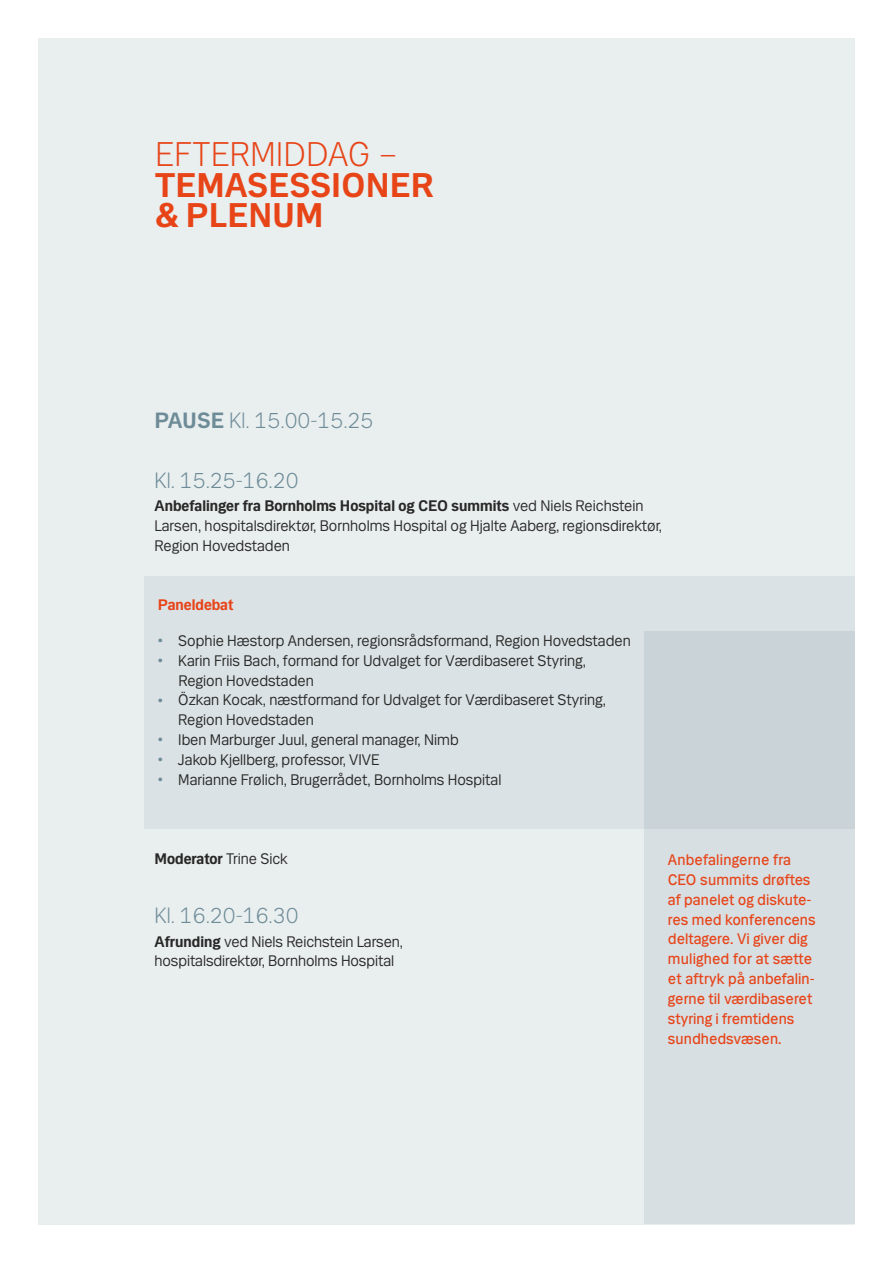
<style>
.page{position:relative;width:893px;height:1263px;background:#fff}
.page>*{position:absolute;margin:0;border:0;box-sizing:border-box;transform-origin:0 0}
.t1{font:700 36.3px/30.2px "Mari";color:#e74417}
.t2{font:300 36.3px "Mari";letter-spacing:.015em;color:#e74417}
.t3{font:300 23.4px "Mari";color:#6e8c98}
.t4{font:16.2px/19.8px "Mari";color:#282827}
.t5{font:16.2px/19.8px "Mari";color:#e74419}
.t6{font:700 16.2px "Mari";color:#282827}
.t7{font:700 16.2px "Mari";color:#e74419}
.s1{font-weight:700}
.s2{font-size:12.6px;color:#6e8c98}
.s3{font-weight:400}
</style>
<div class="page">
<div style="left:38px;top:38px;width:817px;height:1187px;background:#e9eeef"></div>
<div style="left:644px;top:631px;width:211px;height:593px;background:#d7dfe2"></div>
<div style="left:145px;top:576px;width:710px;height:253px;background:linear-gradient(to right,#dfe6e8,#cfd8dc)"></div>
<h1 class="t2" style="left:155px;top:132px;width:244px">EFTERMIDDAG –</h1>
<h1 class="t1" style="left:155px;top:170px;width:280px">TEMASESSIONER &amp; PLENUM</h1>
<h2 class="t3" style="left:154px;top:406px;width:220px"><span class="s1">PAUSE</span> Kl. 15.00-15.25</h2>
<h2 class="t3" style="left:154px;top:466px;width:146px">Kl. 15.25-16.20</h2>
<p class="t4" style="left:154px;top:495px;width:509px"><span class="s1">Anbefalinger fra Bornholms Hospital og CEO summits</span> ved Niels Reichstein<br>Larsen, hospitalsdirektør, Bornholms Hospital og Hjalte Aaberg, regionsdirektør,<br>Region Hovedstaden</p>
<p class="t7" style="left:158px;top:595px;width:77px">Paneldebat</p>
<p class="t4" style="left:158px;top:630px;width:474px"><span class="s2">•</span> Sophie Hæstorp Andersen, regionsrådsformand, Region Hovedstaden</p>
<p class="t4" style="left:178px;top:650px;width:409px;text-indent:-20px"><span class="s2">•</span> Karin Friis Bach, formand for Udvalget for Værdibaseret Styring,<br>Region Hovedstaden</p>
<p class="t4" style="left:178px;top:689px;width:429px;text-indent:-20px"><span class="s2">•</span> Özkan Kocak, næstformand for Udvalget for Værdibaseret Styring,<br>Region Hovedstaden</p>
<p class="t4" style="left:158px;top:729px;width:302px"><span class="s2">•</span> Iben Marburger Juul, general manager, Nimb</p>
<p class="t4" style="left:158px;top:749px;width:223px"><span class="s2">•</span> Jakob Kjellberg, professor, VIVE</p>
<p class="t4" style="left:158px;top:769px;width:345px"><span class="s2">•</span> Marianne Frølich, Brugerrådet, Bornholms Hospital</p>
<p class="t6" style="left:154px;top:849px;width:135px">Moderator <span class="s3">Trine Sick</span></p>
<h2 class="t3" style="left:154px;top:901px;width:146px">Kl. 16.20-16.30</h2>
<p class="t4" style="left:154px;top:931px;width:250px"><span class="s1">Afrunding</span> ved Niels Reichstein Larsen, hospitalsdirektør, Bornholms Hospital</p>
<p class="t5" style="left:668px;top:850px;width:149px">Anbefalingerne fra<br>CEO summits drøftes af panelet og diskute&shy;res med konferencens deltagere. Vi giver dig mulighed for at sætte et aftryk på anbefalin&shy;gerne til værdibaseret styring i fremtidens sundhedsvæsen.</p>
</div>
